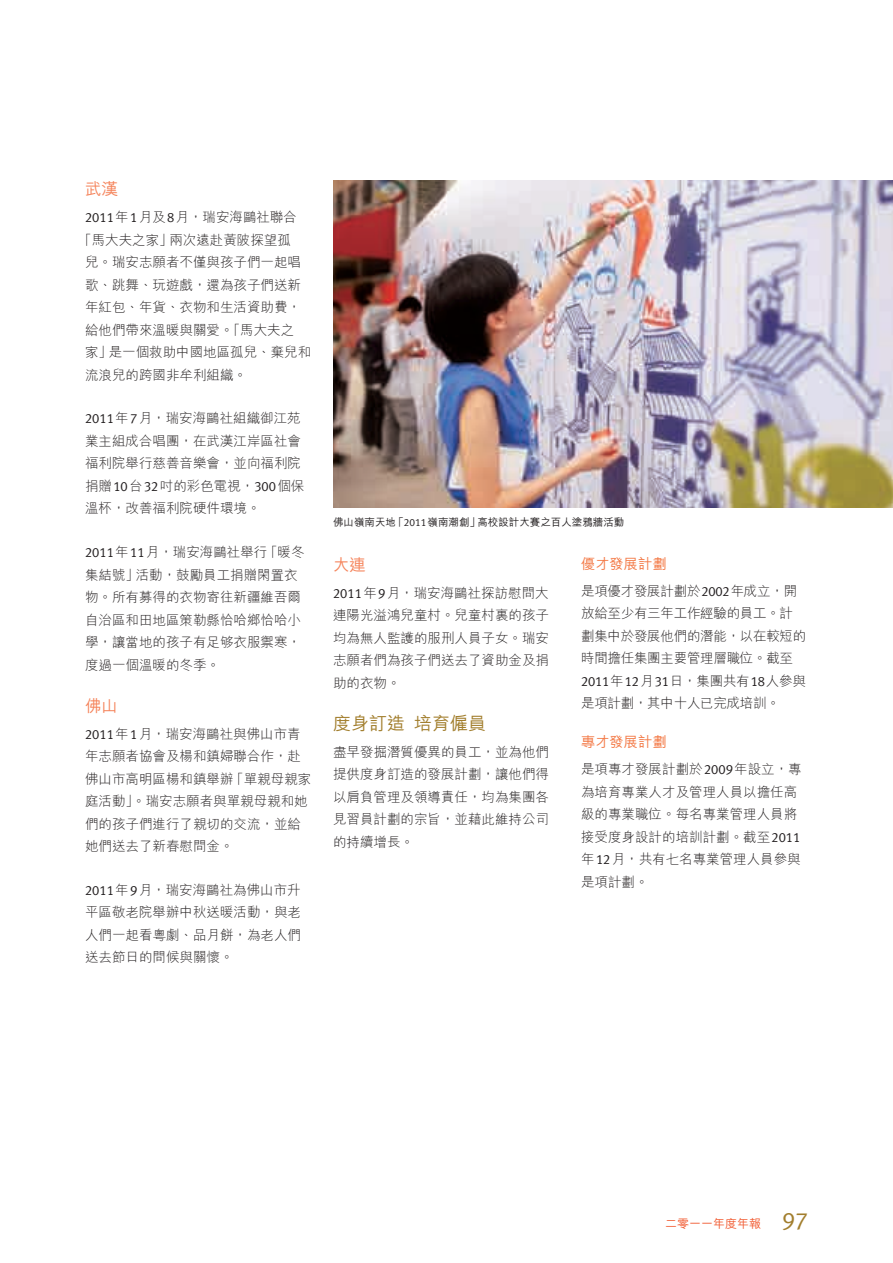
<style>
.page{position:relative;width:893px;height:1263px;background:#fff}
.page>*{position:absolute;margin:0;border:0;box-sizing:border-box;transform-origin:0 0}
.t1{font:500 18px "M Hei HK";color:#a27e2d}
.t2{font:500 16.5px "M Hei HK";color:#f5835a}
.t3{font:500 14.25px "M Hei HK";color:#f37743}
.t4{font:300 13.5px/22.5px "M Hei HK";color:#231f20}
.t5{font:300 13.5px/22.5px "M Hei HK";letter-spacing:-.02em;color:#231f20}
.t6{font:500 12px "M Hei HK";color:#f1592f}
.t7{font:500 10.5px "M Hei HK";color:#231f20}
.s1{font-family:"New Meta Plu Nor Rom";font-weight:400}
.s2{font-family:"New Meta Plu Nor Rom";font-weight:400;font-size:24px;color:#a27e2d}
</style>
<div class="page">
<img style="left:333px;top:181px;width:560px;height:327px">
<p class="t2" style="left:85px;top:177px;width:34px">武漢</p>
<p class="t4" style="left:85px;top:205px;width:214px"><span class="s1">2011</span>年<span class="s1">1</span>月及<span class="s1">8</span>月，瑞安海鷗社聯合</p>
<p class="t4" style="left:78px;top:228px;width:214px">「馬大夫之家」兩次遠赴黃陂探望孤</p>
<p class="t4" style="left:85px;top:250px;width:217px">兒。瑞安志願者不僅與孩子們一起唱</p>
<p class="t4" style="left:85px;top:273px;width:217px">歌、跳舞、玩遊戲，還為孩子們送新</p>
<p class="t4" style="left:85px;top:295px;width:217px">年紅包、年貨、衣物和生活資助費，</p>
<p class="t4" style="left:85px;top:318px;width:211px">給他們帶來溫暖與關愛。「馬大夫之</p>
<p class="t4" style="left:85px;top:340px;width:228px">家」是一個救助中國地區孤兒、棄兒和</p>
<p class="t4" style="left:85px;top:363px;width:163px">流浪兒的跨國非牟利組織。</p>
<p class="t4" style="left:85px;top:407px;width:221px"><span class="s1">2011</span>年<span class="s1">7</span>月，瑞安海鷗社組織御江苑業主組成合唱團，在武漢江岸區社會福利院舉行慈善音樂會，並向福利院捐贈<span class="s1">10</span>台<span class="s1">32</span>吋的彩色電視，<span class="s1">300</span>個保溫杯，改善福利院硬件環境。</p>
<p class="t4" style="left:85px;top:540px;width:221px"><span class="s1">2011</span>年<span class="s1">11</span>月，瑞安海鷗社舉行「暖冬集結號」活動，鼓勵員工捐贈閑置衣物。所有募得的衣物寄往新疆維吾爾自治區和田地區策勒縣恰哈鄉恰哈小學，讓當地的孩子有足够衣服禦寒，度過一個溫暖的冬季。</p>
<p class="t2" style="left:85px;top:694px;width:34px">佛山</p>
<p class="t4" style="left:85px;top:722px;width:228px"><span class="s1">2011</span>年<span class="s1">1</span>月，瑞安海鷗社與佛山市青年志願者協會及楊和鎮婦聯合作，赴佛山市高明區楊和鎮舉辦「單親母親家庭活動」。瑞安志願者與單親母親和她們的孩子們進行了親切的交流，並給她們送去了新春慰問金。</p>
<p class="t4" style="left:85px;top:878px;width:217px;text-align:justify"><span class="s1">2011</span>年<span class="s1">9</span>月，瑞安海鷗社為佛山市升平區敬老院舉辦中秋送暖活動，與老人們一起看粵劇、品月餅，為老人們送去節日的問候與關懷。</p>
<p class="t7" style="left:333px;top:514px;width:293px">佛山嶺南天地「<span class="s1">2011</span>嶺南潮創」高校設計大賽之百人塗鴉牆活動</p>
<p class="t2" style="left:333px;top:553px;width:34px">大連</p>
<p class="t4" style="left:333px;top:581px;width:218px;text-align:justify"><span class="s1">2011</span>年<span class="s1">9</span>月，瑞安海鷗社探訪慰問大連陽光溢鴻兒童村。兒童村裏的孩子均為無人監護的服刑人員子女。瑞安志願者們為孩子們送去了資助金及捐助的衣物。</p>
<h1 class="t1" style="left:333px;top:710px;width:155px">度身訂造培育僱員</h1>
<p class="t4" style="left:333px;top:740px;width:218px;text-align:justify">盡早發掘潛質優異的員工，並為他們提供度身訂造的發展計劃，讓他們得以肩負管理及領導責任，均為集團各見習員計劃的宗旨，並藉此維持公司的持續增長。</p>
<p class="t3" style="left:581px;top:553px;width:87px">優才發展計劃</p>
<p class="t5" style="left:581px;top:579px;width:227px">是項優才發展計劃於<span class="s1">2002</span>年成立，開放給至少有三年工作經驗的員工。計劃集中於發展他們的潛能，以在較短的時間擔任集團主要管理層職位。截至<br><span class="s1">2011</span>年<span class="s1">12</span>月<span class="s1">31</span>日，集團共有<span class="s1">18</span>人參與是項計劃，其中十人已完成培訓。</p>
<p class="t3" style="left:581px;top:732px;width:87px">專才發展計劃</p>
<p class="t4" style="left:581px;top:757px;width:222px">是項專才發展計劃於<span class="s1">2009</span>年設立，專為培育專業人才及管理人員以擔任高級的專業職位。每名專業管理人員將接受度身設計的培訓計劃。截至<span class="s1">2011</span>年<span class="s1">12</span>月，共有七名專業管理人員參與是項計劃。</p>
<p class="t6" style="left:665px;top:1215px;width:144px">二零一一年度年報 <span class="s2">97</span></p>
</div>
